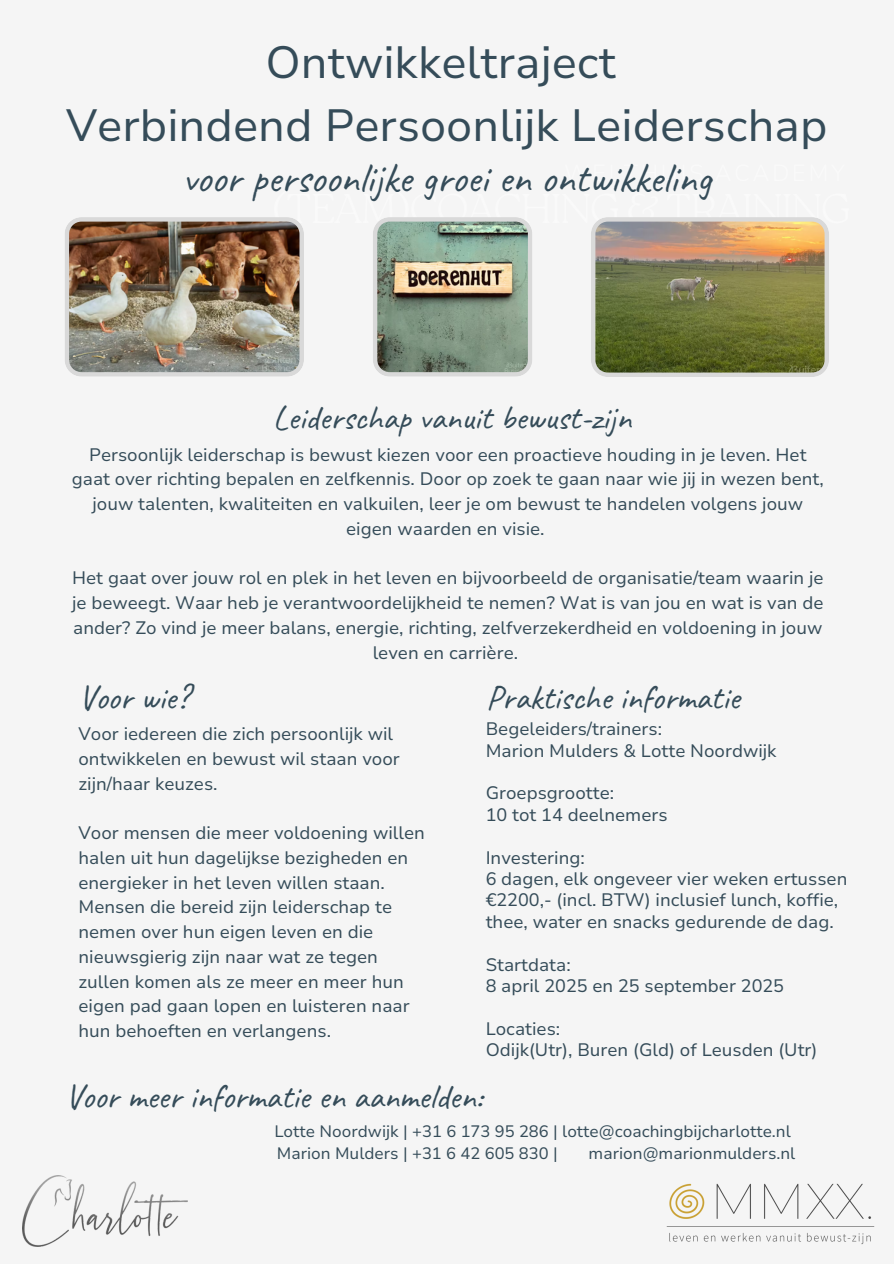
<style>
.page{position:relative;width:894px;height:1264px;background:#fff}
.page>*{position:absolute;margin:0;border:0;box-sizing:border-box;transform-origin:0 0}
.t1{font:45px/63px "Nunito Sans 10 pt";color:#354c59;text-align:center}
.t2{font:42px "Caveat";color:#354c59}
.t3{font:34.5px "Caveat";color:#354c59}
.t4{font:18px/24.8px "Nunito Sans 10 pt";color:#354c59}
.t5{font:16.5px "Nunito Sans 10 pt";color:#354c59}
</style>
<div class="page">
<div style="left:0;top:0;width:893px;height:1263px;background:#f5f5f5"></div>
<img style="left:666px;top:1183px;width:209px;height:62px">
<img style="left:22px;top:1175px;width:166px;height:71px">
<img style="left:65px;top:217px;width:239px;height:159px">
<svg style="left:373px;top:217px;width:159px;height:159px;background:#8f9c8a"></svg>
<img style="left:591px;top:217px;width:237px;height:160px">
<p class="t1" style="left:66px;top:32px;width:762px">Ontwikkeltraject<br>Verbindend Persoonlijk Leiderschap</p>
<p class="t2" style="left:182px;top:152px;width:530px">voor persoonlijke groei en ontwikkeling</p>
<p class="t3" style="left:273px;top:396px;width:360px">Leiderschap vanuit bewust-zijn</p>
<p class="t4" style="left:72px;top:442px;width:753px;text-align:center">Persoonlijk leiderschap is bewust kiezen voor een proactieve houding in je leven. Het gaat over richting bepalen en zelfkennis. Door op zoek te gaan naar wie jij in wezen bent, jouw talenten, kwaliteiten en valkuilen, leer je om bewust te handelen volgens jouw eigen waarden en visie.</p>
<p class="t4" style="left:72px;top:566px;width:752px;text-align:center">Het gaat over jouw rol en plek in het leven en bijvoorbeeld de organisatie/team waarin je je beweegt. Waar heb je verantwoordelijkheid te nemen? Wat is van jou en wat is van de ander? Zo vind je meer balans, energie, richting, zelfverzekerdheid en voldoening in jouw leven en carrière.</p>
<h2 class="t3" style="left:78px;top:675px;width:112px">Voor wie?</h2>
<h3 class="t4" style="left:78px;top:721px;width:323px">Voor iedereen die zich persoonlijk wil ontwikkelen en bewust wil staan voor zijn/haar keuzes.</h3>
<h1 class="t4" style="left:78px;top:820px;width:348px">Voor mensen die meer voldoening willen halen uit hun dagelijkse bezigheden en energieker in het leven willen staan.<br>Mensen die bereid zijn leiderschap te nemen over hun eigen leven en die nieuwsgierig zijn naar wat ze tegen zullen komen als ze meer en meer hun eigen pad gaan lopen en luisteren naar hun behoeften en verlangens.</h1>
<p class="t3" style="left:485px;top:676px;width:255px">Praktische informatie</p>
<p class="t4" style="left:485px;top:717px;width:178px">Begeleiders/trainers:</p>
<p class="t4" style="left:485px;top:738px;width:292px">Marion Mulders &amp; Lotte Noordwijk</p>
<p class="t4" style="left:485px;top:781px;width:130px">Groepsgrootte:</p>
<p class="t4" style="left:485px;top:802px;width:183px">10 tot 14 deelnemers</p>
<p class="t4" style="left:485px;top:845px;width:101px">Investering:</p>
<p class="t4" style="left:485px;top:866px;width:363px">6 dagen, elk ongeveer vier weken ertussen</p>
<p class="t4" style="left:485px;top:889px;width:354px;line-height:21.3px">€2200,- (incl. BTW) inclusief lunch, koffie, thee, water en snacks gedurende de dag.</p>
<p class="t4" style="left:485px;top:952px;width:87px">Startdata:</p>
<p class="t4" style="left:485px;top:973px;width:300px">8 april 2025 en 25 september 2025</p>
<p class="t4" style="left:485px;top:1016px;width:76px">Locaties:</p>
<p class="t4" style="left:485px;top:1037px;width:333px">Odijk(Utr), Buren (Gld) of Leusden (Utr)</p>
<p class="t3" style="left:65px;top:1074px;width:419px">Voor meer informatie en aanmelden:</p>
<p class="t5" style="left:274px;top:1120px;width:518px">Lotte Noordwijk | +31 6 173 95 286 | lotte@coachingbijcharlotte.nl</p>
<p class="t5" style="left:277px;top:1142px;width:282px">Marion Mulders | +31 6 42 605 830 |</p>
<p class="t5" style="left:588px;top:1142px;width:208px">marion@marionmulders.nl</p>
</div>
